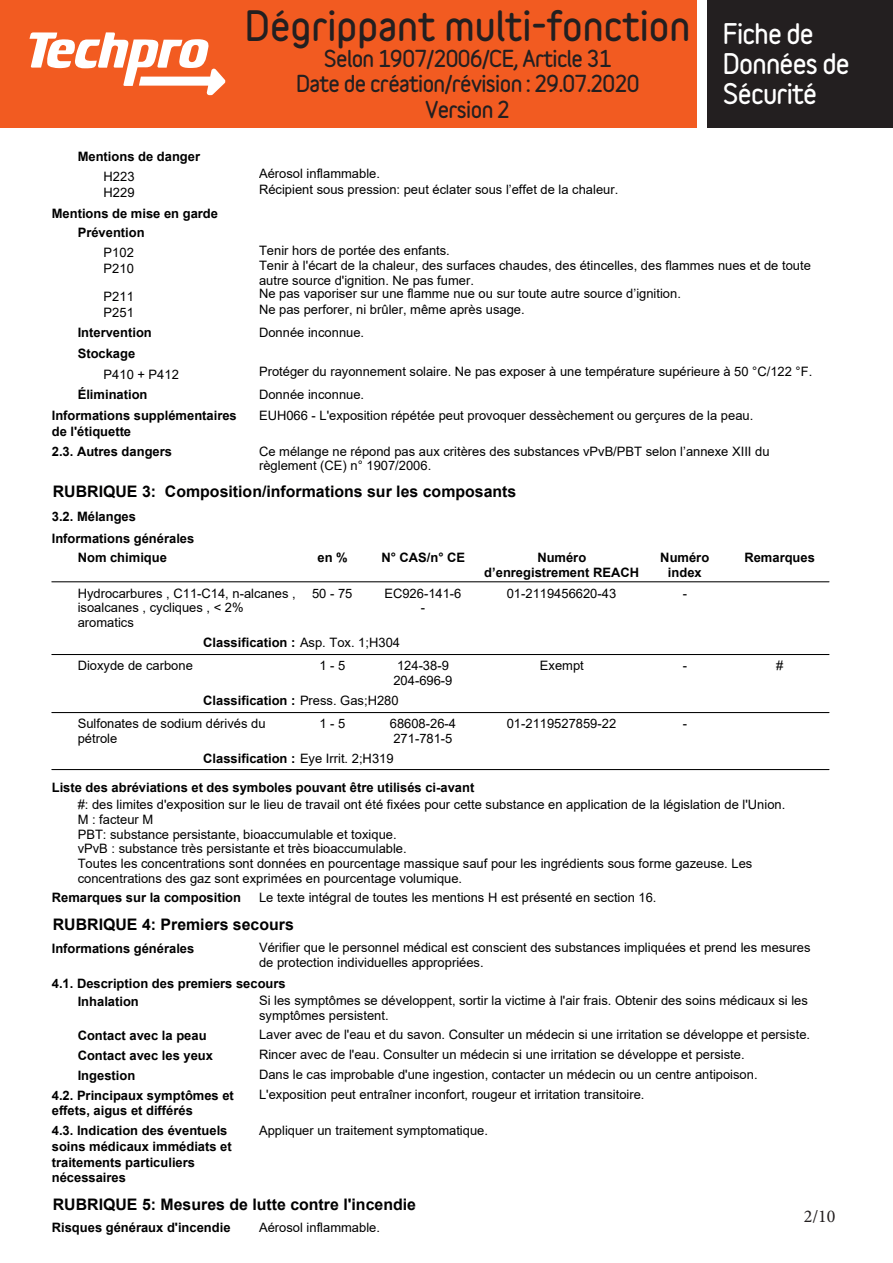
<style>
.page{position:relative;width:893px;height:1263px;background:#fff}
.page>*{position:absolute;margin:0;border:0;box-sizing:border-box;transform-origin:0 0}
.t1{font:900 37.5px "Variable";color:#231f20}
.t2{font:900 25.5px/30px "Variable";letter-spacing:-.03em;color:#fff}
.t3{font:900 21px/25.5px "Variable";letter-spacing:-.03em;color:#231f20;text-align:center}
.t4{font:18px "Minion Pro";color:#231f20}
.t5{font:700 15.9px "Arial";color:#000001}
.t6{font:12.9px/14.7px "Arial";color:#000001}
.t7{font:700 12.9px/15.6px "Arial";color:#000001}
.s1{font-weight:400}
</style>
<div class="page">
<div style="left:0;top:0;width:723px;height:128px;background:#f25b21"></div>
<div style="left:702px;top:0;width:191px;height:128px;background:#231f20"></div>
<div style="left:697px;top:0;width:10px;height:128px;background:#fff"></div>
<svg style="left:29px;top:32px;width:197px;height:63px"></svg>
<hr style="left:52px;top:581px;width:777px;height:1px;background:#000001">
<hr style="left:52px;top:654px;width:777px;height:1px;background:#000001">
<hr style="left:52px;top:712px;width:777px;height:1px;background:#000001">
<hr style="left:52px;top:769px;width:777px;height:1px;background:#000001">
<h1 class="t1" style="left:245px;top:1px;width:447px">Dégrippant multi-fonction</h1>
<h3 class="t3" style="left:296px;top:45px;width:345px">Selon 1907/2006/CE, Article 31<br>Date de création/révision : 29.07.2020<br>Version 2</h3>
<h2 class="t2" style="left:723px;top:19px;width:128px">Fiche de<br>Données de<br>Sécurité</h2>
<p class="t7" style="left:78px;top:148px;width:124px">Mentions de danger</p>
<p class="t6" style="left:104px;top:169px;width:32px">H223</p>
<p class="t6" style="left:259px;top:167px;width:122px">Aérosol inflammable.</p>
<p class="t6" style="left:104px;top:185px;width:32px">H229</p>
<p class="t6" style="left:259px;top:182px;width:361px">Récipient sous pression: peut éclater sous l’effet de la chaleur.</p>
<p class="t7" style="left:78px;top:204px;width:142px;line-height:19px;text-indent:-26px">Mentions de mise en garde<br>Prévention</p>
<p class="t6" style="left:104px;top:245px;width:32px">P102</p>
<p class="t6" style="left:259px;top:243px;width:192px">Tenir hors de portée des enfants.</p>
<p class="t6" style="left:104px;top:261px;width:32px">P210</p>
<p class="t6" style="left:259px;top:258px;width:553px">Tenir à l'écart de la chaleur, des surfaces chaudes, des étincelles, des flammes nues et de toute autre source d'ignition. Ne pas fumer.</p>
<p class="t6" style="left:104px;top:289px;width:32px">P211</p>
<p class="t6" style="left:259px;top:286px;width:423px">Ne pas vaporiser sur une flamme nue ou sur toute autre source d’ignition.</p>
<p class="t6" style="left:104px;top:304px;width:32px">P251</p>
<p class="t6" style="left:259px;top:302px;width:267px">Ne pas perforer, ni brûler, même après usage.</p>
<p class="t7" style="left:78px;top:325px;width:76px">Intervention</p>
<p class="t6" style="left:259px;top:325px;width:107px">Donnée inconnue.</p>
<p class="t7" style="left:78px;top:346px;width:59px">Stockage</p>
<p class="t6" style="left:104px;top:367px;width:77px">P410 + P412</p>
<p class="t6" style="left:259px;top:364px;width:555px">Protéger du rayonnement solaire. Ne pas exposer à une température supérieure à 50 °C/122 °F.</p>
<p class="t7" style="left:78px;top:387px;width:71px">Élimination</p>
<p class="t6" style="left:259px;top:387px;width:107px">Donnée inconnue.</p>
<p class="t7" style="left:52px;top:408px;width:186px">Informations supplémentaires de l'étiquette</p>
<p class="t6" style="left:259px;top:408px;width:496px">EUH066 - L'exposition répétée peut provoquer dessèchement ou gerçures de la peau.</p>
<p class="t6" style="left:259px;top:444px;width:512px">Ce mélange ne répond pas aux critères des substances vPvB/PBT selon l’annexe XIII du règlement (CE) n° 1907/2006.</p>
<p class="t7" style="left:52px;top:444px;width:122px">2.3. Autres dangers</p>
<p class="t5" style="left:53px;top:480px;width:465px">RUBRIQUE 3: Composition/informations sur les composants</p>
<p class="t7" style="left:52px;top:506px;width:144px;line-height:21.5px">3.2. Mélanges<br>Informations générales</p>
<p class="t7" style="left:78px;top:549px;width:91px">Nom chimique</p>
<p class="t7" style="left:317px;top:549px;width:32px">en %</p>
<p class="t7" style="left:381px;top:549px;width:85px">N° CAS/n° CE</p>
<p class="t7" style="left:484px;top:549px;width:156px;text-align:center">Numéro d’enregistrement REACH</p>
<p class="t7" style="left:660px;top:549px;width:50px">Numéro</p>
<p class="t7" style="left:744px;top:549px;width:72px">Remarques</p>
<p class="t7" style="left:668px;top:565px;width:35px">index</p>
<p class="t6" style="left:384px;top:586px;width:79px">EC926-141-6</p>
<p class="t6" style="left:507px;top:586px;width:111px">01-2119456620-43</p>
<p class="t6" style="left:421px;top:600px;width:6px">-</p>
<p class="t6" style="left:78px;top:586px;width:220px">Hydrocarbures , C11-C14, n-alcanes ,</p>
<p class="t6" style="left:683px;top:586px;width:6px">-</p>
<p class="t6" style="left:78px;top:600px;width:167px">isoalcanes , cycliques , &lt; 2% aromatics</p>
<p class="t6" style="left:312px;top:586px;width:42px">50 - 75</p>
<p class="t7" style="left:203px;top:634px;width:198px">Classification : <span class="s1">Asp. Tox. 1;H304</span></p>
<p class="t6" style="left:78px;top:658px;width:117px">Dioxyde de carbone</p>
<p class="t6" style="left:397px;top:658px;width:53px">124-38-9</p>
<p class="t6" style="left:540px;top:658px;width:45px">Exempt</p>
<p class="t6" style="left:683px;top:658px;width:6px">-</p>
<p class="t6" style="left:776px;top:658px;width:9px">#</p>
<p class="t6" style="left:393px;top:673px;width:61px">204-696-9</p>
<p class="t6" style="left:319px;top:658px;width:27px">1 - 5</p>
<p class="t7" style="left:203px;top:692px;width:197px">Classification : <span class="s1">Press. Gas;H280</span></p>
<p class="t6" style="left:78px;top:716px;width:189px">Sulfonates de sodium dérivés du</p>
<p class="t6" style="left:683px;top:716px;width:6px">-</p>
<p class="t6" style="left:78px;top:731px;width:41px">pétrole</p>
<p class="t6" style="left:319px;top:716px;width:27px">1 - 5</p>
<p class="t6" style="left:390px;top:716px;width:68px">68608-26-4</p>
<p class="t6" style="left:507px;top:716px;width:111px">01-2119527859-22</p>
<p class="t6" style="left:393px;top:731px;width:61px">271-781-5</p>
<p class="t7" style="left:203px;top:750px;width:192px">Classification : <span class="s1">Eye Irrit. 2;H319</span></p>
<p class="t7" style="left:52px;top:780px;width:424px">Liste des abréviations et des symboles pouvant être utilisés ci-avant</p>
<p class="t6" style="left:78px;top:797px;width:709px">#: des limites d'exposition sur le lieu de travail ont été fixées pour cette substance en application de la législation de l'Union.<br>M : facteur M<br>PBT: substance persistante, bioaccumulable et toxique.<br>vPvB : substance très persistante et très bioaccumulable.<br>Toutes les concentrations sont données en pourcentage massique sauf pour les ingrédients sous forme gazeuse. Les concentrations des gaz sont exprimées en pourcentage volumique.</p>
<p class="t7" style="left:52px;top:890px;width:191px">Remarques sur la composition</p>
<p class="t6" style="left:259px;top:890px;width:399px">Le texte intégral de toutes les mentions H est présenté en section 16.</p>
<p class="t5" style="left:53px;top:913px;width:243px">RUBRIQUE 4: Premiers secours</p>
<p class="t6" style="left:259px;top:940px;width:553px">Vérifier que le personnel médical est conscient des substances impliquées et prend les mesures de protection individuelles appropriées.</p>
<p class="t7" style="left:52px;top:940px;width:144px">Informations générales</p>
<p class="t7" style="left:52px;top:976px;width:235px">4.1. Description des premiers secours</p>
<p class="t6" style="left:259px;top:993px;width:550px">Si les symptômes se développent, sortir la victime à l'air frais. Obtenir des soins médicaux si les symptômes persistent.</p>
<p class="t7" style="left:78px;top:994px;width:63px">Inhalation</p>
<p class="t7" style="left:78px;top:1027px;width:130px">Contact avec la peau</p>
<p class="t6" style="left:259px;top:1027px;width:553px">Laver avec de l'eau et du savon. Consulter un médecin si une irritation se développe et persiste.</p>
<p class="t7" style="left:78px;top:1047px;width:137px">Contact avec les yeux</p>
<p class="t6" style="left:259px;top:1047px;width:487px">Rincer avec de l'eau. Consulter un médecin si une irritation se développe et persiste.</p>
<p class="t7" style="left:78px;top:1067px;width:59px">Ingestion</p>
<p class="t6" style="left:259px;top:1067px;width:500px">Dans le cas improbable d'une ingestion, contacter un médecin ou un centre antipoison.</p>
<p class="t7" style="left:52px;top:1088px;width:184px">4.2. Principaux symptômes et</p>
<p class="t6" style="left:259px;top:1087px;width:387px">L'exposition peut entraîner inconfort, rougeur et irritation transitoire.</p>
<p class="t7" style="left:52px;top:1101px;width:177px;line-height:20.1px">effets, aigus et différés<br>4.3. Indication des éventuels</p>
<p class="t6" style="left:259px;top:1123px;width:230px">Appliquer un traitement symptomatique.</p>
<p class="t7" style="left:52px;top:1139px;width:181px">soins médicaux immédiats et traitements particuliers nécessaires</p>
<p class="t5" style="left:53px;top:1193px;width:365px">RUBRIQUE 5: Mesures de lutte contre l'incendie</p>
<p class="t7" style="left:52px;top:1220px;width:180px">Risques généraux d'incendie</p>
<p class="t6" style="left:259px;top:1220px;width:122px">Aérosol inflammable.</p>
<h3 class="t4" style="left:804px;top:1204px;width:33px">2/10</h3>
</div>
